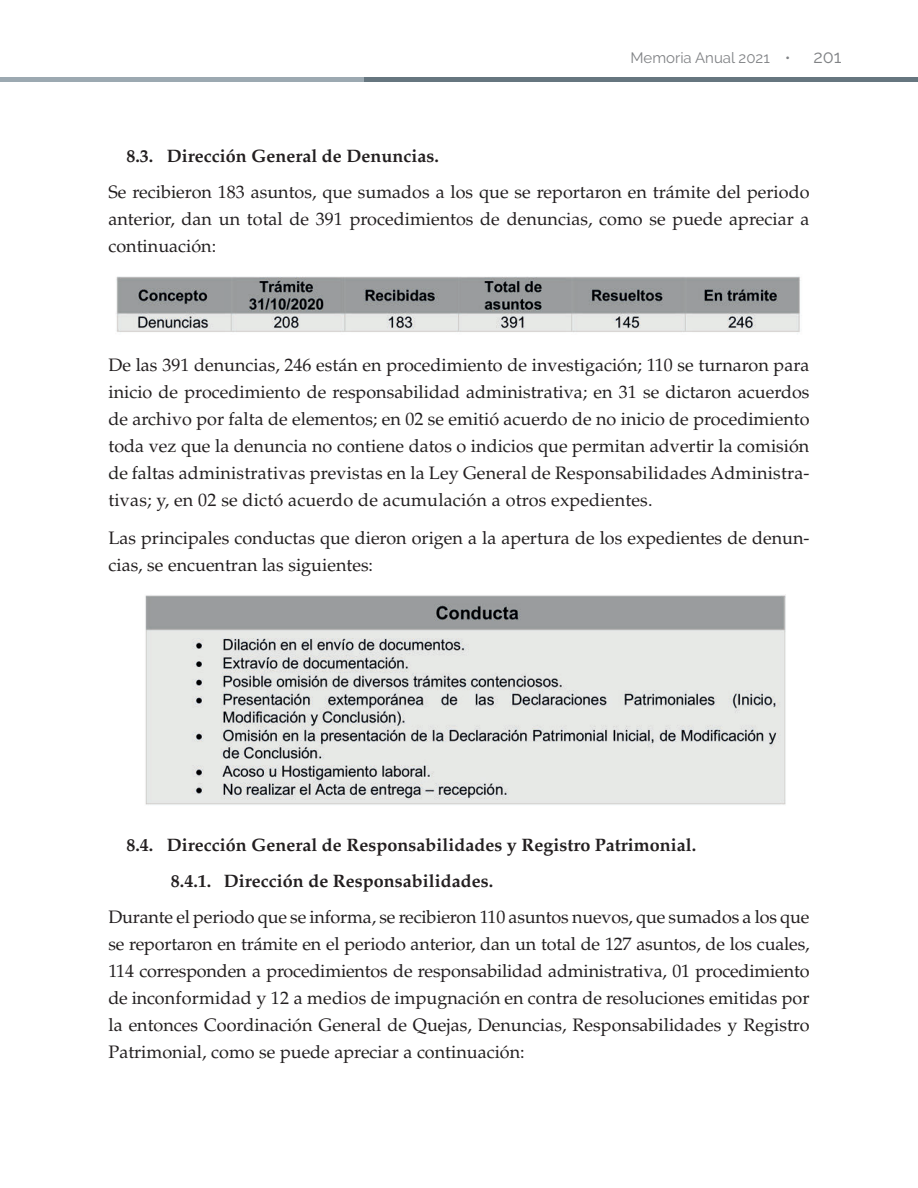
<style>
.page{position:relative;width:918px;height:1188px;background:#fff}
.page>*{position:absolute;margin:0;border:0;box-sizing:border-box;transform-origin:0 0}
.t1{font:18px/27px "Palatino LT Std";color:#231f20;text-align:justify}
.t2{font:700 18px/36px "Palatino LT Std";color:#231f20}
.t3{font:18px "Raleway";color:#808285}
.t4{font:15px "Raleway";color:#808285}
</style>
<div class="page">
<hr style="left:0;top:78px;width:364px;height:4px;background:#9ca9b1">
<hr style="left:364px;top:78px;width:554px;height:4px;background:#66767f">
<img style="left:116px;top:276px;width:685px;height:56px">
<img style="left:145px;top:594px;width:641px;height:211px">
<p class="t4" style="left:631px;top:49px;width:161px">Memoria Anual 2021 •</p>
<p class="t3" style="left:813px;top:46px;width:30px">201</p>
<p class="t2" style="left:126px;top:138px;width:314px">8.3. Dirección General de Denuncias.</p>
<p class="t1" style="left:108px;top:179px;width:703px">Se recibieron 183 asuntos, que sumados a los que se reportaron en trámite del periodo anterior, dan un total de 391 procedimientos de denuncias, como se puede apreciar a continuación:</p>
<p class="t1" style="left:108px;top:352px;width:703px">De las 391 denuncias, 246 están en procedimiento de investigación; 110 se turnaron para inicio de procedimiento de responsabilidad administrativa; en 31 se dictaron acuerdos de archivo por falta de elementos; en 02 se emitió acuerdo de no inicio de procedimiento toda vez que la denuncia no contiene datos o indicios que permitan advertir la comisión de faltas administrativas previstas en la Ley General de Responsabilidades Administra&shy;tivas; y, en 02 se dictó acuerdo de acumulación a otros expedientes.</p>
<p class="t1" style="left:108px;top:524px;width:703px">Las principales conductas que dieron origen a la apertura de los expedientes de denun&shy;cias, se encuentran las siguientes:</p>
<p class="t2" style="left:171px;top:827px;width:527px;text-indent:-44px">8.4. Dirección General de Responsabilidades y Registro Patrimonial.<br>8.4.1. Dirección de Responsabilidades.</p>
<p class="t1" style="left:108px;top:903px;width:703px">Durante el periodo que se informa, se recibieron 110 asuntos nuevos, que sumados a los que se reportaron en trámite en el periodo anterior, dan un total de 127 asuntos, de los cuales, 114 corresponden a procedimientos de responsabilidad administrativa, 01 procedimiento de inconformidad y 12 a medios de impugnación en contra de resoluciones emitidas por la entonces Coordinación General de Quejas, Denuncias, Responsabilidades y Registro Patrimonial, como se puede apreciar a continuación:</p>
</div>
